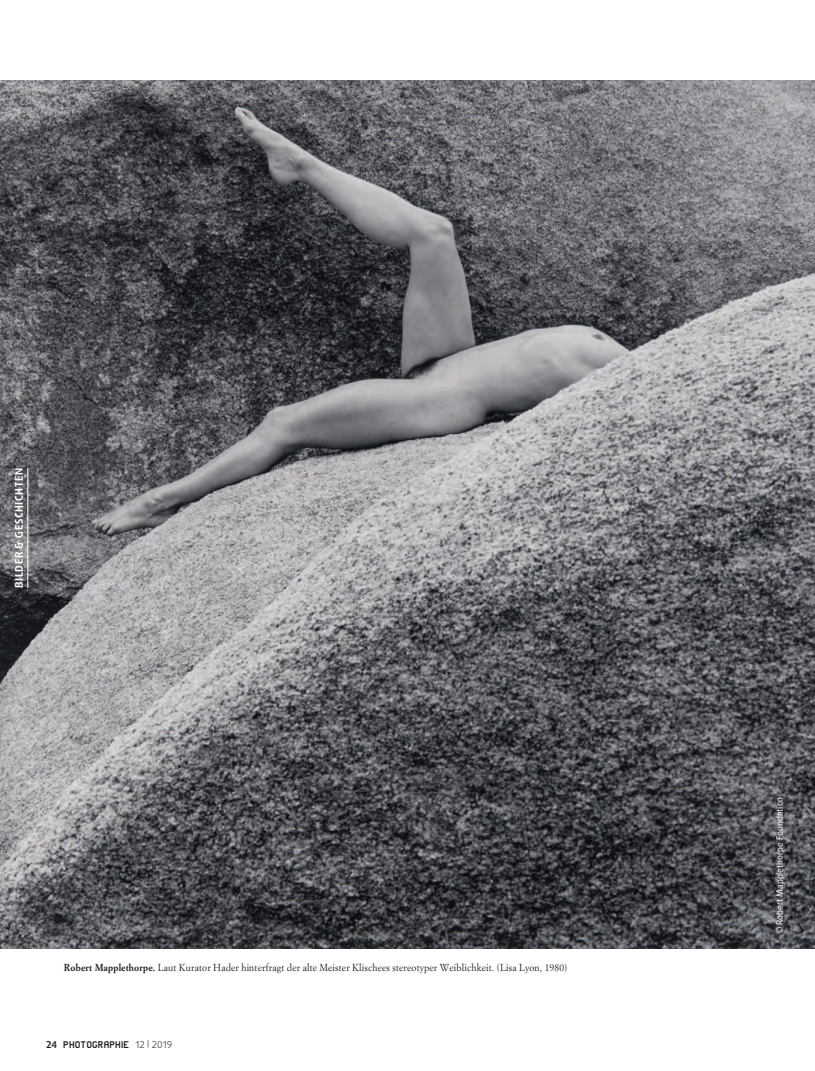
<style>
.page{position:relative;width:815px;height:1071px;background:#fff}
.page>*{position:absolute;margin:0;border:0;box-sizing:border-box;transform-origin:0 0}
.t1{font:11.25px "Wpptphoto";letter-spacing:.01em;color:#231f20}
.t2{font:700 10.62px "Daxline Pro";letter-spacing:.065em;color:#fff}
.t3{font:10px "Simoncini Garamond Roman";letter-spacing:.015em;color:#231f20;scale:.95 1}
.t4{font:8.75px "Daxline Pro";color:#fff}
.s1{font-family:"Simoncini Garamond";font-weight:700}
.s2{font-family:"Daxline Pro";font-weight:700;font-size:9.38px}
.s3{font-family:"Daxline Pro";font-weight:300;font-size:9.38px}
.s4{font-family:"Daxline Pro";font-weight:300;font-size:7.38px}
</style>
<div class="page">
<img style="left:0;top:81px;width:815px;height:867px">
<hr style="left:27px;top:468px;width:1px;height:120px;background:#fff">
<p class="t2" style="left:12px;top:588px;width:121px;rotate:-90deg">BILDER &amp; GESCHICHTEN</p>
<p class="t3" style="left:64px;top:960px;width:532px"><span class="s1">Robert Mapplethorpe.</span> Laut Kurator Hader hinterfragt der alte Meister Klischees stereotyper Weiblichkeit. (Lisa Lyon, 1980)</p>
<p class="t1" style="left:46px;top:1038px;width:128px"><span class="s2">24</span> PHOTOGRAPHIE <span class="s3">12</span> <span class="s4">|</span> <span class="s3">2019</span></p>
<p class="t4" style="left:774px;top:934px;width:139px;rotate:-90deg">© Robert Mapplethorpe Foundation</p>
</div>
